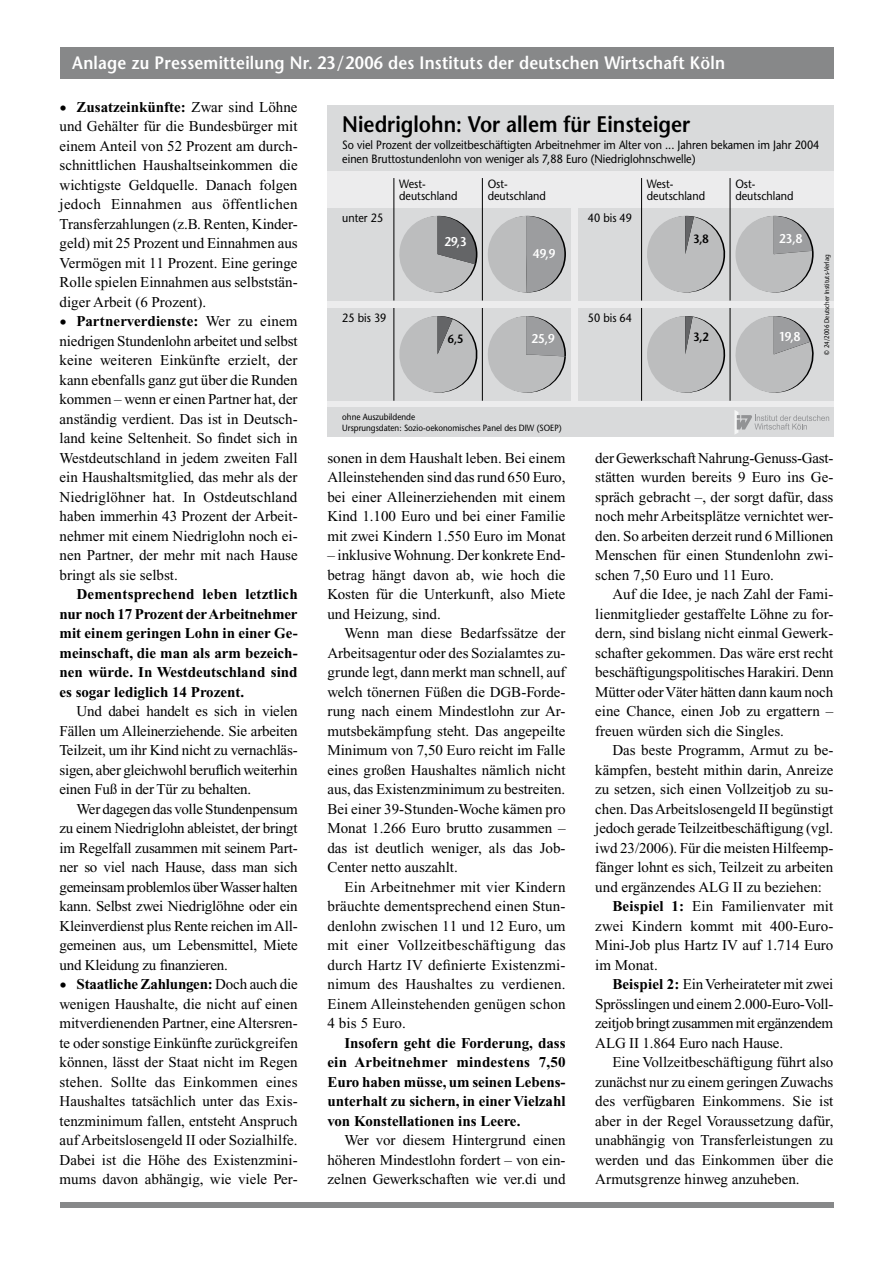
<style>
.page{position:relative;width:893px;height:1263px;background:#fff}
.page>*{position:absolute;margin:0;border:0;box-sizing:border-box;transform-origin:0 0}
.t1{font:600 22.5px "Stone Sans";color:#000;scale:.9 1}
.t2{font:600 18px "Stone Sans";letter-spacing:.015em;color:#fff;scale:.9 1}
.t3{font:15px/19.5px "Times New Roman";color:#000;text-align:justify}
.t4{font:700 15px/19.5px "Times New Roman";color:#000;text-align:justify}
.t5{font:15px "Times New Roman";letter-spacing:-.025em;color:#000}
.t6{font:600 12.75px "Stone Sans";letter-spacing:.02em;color:#fff;scale:.9 1}
.t7{font:12px/12.8px "Stone Sans";color:#000;scale:.9 1}
.t8{font:600 12px "Stone Sans";color:#000;scale:.9 1}
.t9{font:9px/10.8px "Stone Sans";color:#000;scale:.9 1}
.t10{font:6.75px "Stone Sans";color:#000;scale:.9 1}
.s1{font-size:21px}
.s2{font-weight:700}
</style>
<div class="page">
<div style="left:60px;top:48px;width:773px;height:31px;background:#878889"></div>
<div style="left:60px;top:1202px;width:773px;height:6px;background:#878889"></div>
<div style="left:327px;top:105px;width:506px;height:332px;background:#ececed"></div>
<div style="left:327px;top:407px;width:506px;height:30px;background:#d9dadb"></div>
<div style="left:327px;top:105px;width:506px;height:66px;background:#d9dadb"></div>
<svg style="left:734px;top:410px;width:95px;height:24px"></svg>
<div style="left:327px;top:208px;width:244px;height:93px;background:#d9dadb"></div>
<div style="left:578px;top:208px;width:255px;height:93px;background:#d9dadb"></div>
<div style="left:327px;top:308px;width:244px;height:93px;background:#d9dadb"></div>
<div style="left:578px;top:308px;width:255px;height:93px;background:#d9dadb"></div>
<svg style="left:399px;top:216px;width:78px;height:77px"></svg>
<svg style="left:488px;top:216px;width:78px;height:77px"></svg>
<svg style="left:394px;top:316px;width:172px;height:82px"></svg>
<svg style="left:647px;top:216px;width:167px;height:80px"></svg>
<svg style="left:647px;top:316px;width:167px;height:81px"></svg>
<hr style="left:393px;top:178px;width:1px;height:123px;background:#000">
<hr style="left:482px;top:178px;width:1px;height:123px;background:#000">
<hr style="left:641px;top:178px;width:1px;height:123px;background:#000">
<hr style="left:730px;top:178px;width:1px;height:123px;background:#000">
<hr style="left:393px;top:308px;width:1px;height:93px;background:#000">
<hr style="left:482px;top:308px;width:1px;height:93px;background:#000">
<hr style="left:641px;top:308px;width:1px;height:93px;background:#000">
<hr style="left:730px;top:308px;width:1px;height:93px;background:#000">
<p class="t2" style="left:72px;top:52px;width:727px">Anlage zu Pressemitteilung Nr. 23/2006 des Instituts der deutschen Wirtschaft Köln</p>
<p class="t3" style="left:60px;top:97px;width:240px"><span class="s1">•</span> <span class="s2">Zusatzeinkünfte:</span> Zwar sind Löhne und Gehälter für die Bundesbürger mit einem Anteil von 52 Prozent am durch&shy;schnittlichen Haushaltseinkommen die wichtigste Geldquelle. Danach folgen jedoch Einnahmen aus öffentlichen Transferzahlungen (z.B. Renten, Kinder&shy;geld) mit 25 Prozent und Einnahmen aus Vermögen mit 11 Prozent. Eine geringe Rolle spielen Einnahmen aus selbststän&shy;diger Arbeit (6 Prozent).</p>
<p class="t3" style="left:60px;top:311px;width:240px"><span class="s1">•</span> <span class="s2">Partnerverdienste:</span> Wer zu einem niedrigen Stundenlohn arbeitet und selbst keine weiteren Einkünfte erzielt, der kann ebenfalls ganz gut über die Runden kommen – wenn er einen Partner hat, der anständig verdient. Das ist in Deutsch&shy;land keine Seltenheit. So findet sich in Westdeutschland in jedem zweiten Fall ein Haushaltsmitglied, das mehr als der Niedriglöhner hat. In Ostdeutschland haben immerhin 43 Prozent der Arbeit&shy;nehmer mit einem Niedriglohn noch ei&shy;nen Partner, der mehr mit nach Hause bringt als sie selbst.</p>
<p class="t4" style="left:60px;top:584px;width:240px;text-indent:17px">Dementsprechend leben letztlich nur noch 17 Prozent der Arbeitnehmer mit einem geringen Lohn in einer Ge&shy;meinschaft, die man als arm bezeich&shy;nen würde. In Westdeutschland sind es sogar lediglich 14 Prozent.</p>
<p class="t3" style="left:60px;top:701px;width:240px;text-indent:17px">Und dabei handelt es sich in vielen Fällen um Alleinerziehende. Sie arbeiten Teilzeit, um ihr Kind nicht zu vernachläs&shy;sigen, aber gleichwohl beruflich weiterhin einen Fuß in der Tür zu behalten.</p>
<p class="t3" style="left:60px;top:799px;width:240px;text-indent:17px">Wer dagegen das volle Stundenpensum zu einem Niedriglohn ableistet, der bringt im Regelfall zusammen mit seinem Part&shy;ner so viel nach Hause, dass man sich gemeinsam problemlos über Wasser halten kann. Selbst zwei Niedriglöhne oder ein Kleinverdienst plus Rente reichen im All&shy;gemeinen aus, um Lebensmittel, Miete und Kleidung zu finanzieren.</p>
<p class="t3" style="left:60px;top:974px;width:240px"><span class="s1">•</span> <span class="s2">Staatliche Zahlungen:</span> Doch auch die wenigen Haushalte, die nicht auf einen mitverdienenden Partner, eine Altersren&shy;te oder sonstige Einkünfte zurückgreifen können, lässt der Staat nicht im Regen stehen. Sollte das Einkommen eines Haushaltes tatsächlich unter das Exis&shy;tenzminimum fallen, entsteht Anspruch auf Arbeitslosengeld II oder Sozialhilfe.<br>Dabei ist die Höhe des Existenzmini&shy;mums davon abhängig, wie viele Per-</p>
<h1 class="t1" style="left:342px;top:110px;width:388px">Niedriglohn: Vor allem für Einsteiger</h1>
<p class="t7" style="left:342px;top:138px;width:532px;line-height:13.5px">So viel Prozent der vollzeitbeschäftigten Arbeitnehmer im Alter von ... Jahren bekamen im Jahr 2004 einen Bruttostundenlohn von weniger als 7,88 Euro (Niedriglohnschwelle)</p>
<p class="t7" style="left:399px;top:177px;width:66px">West&shy;deutschland</p>
<p class="t6" style="left:444px;top:234px;width:26px">29,3</p>
<p class="t7" style="left:488px;top:177px;width:66px">Ost&shy;deutschland</p>
<p class="t7" style="left:647px;top:177px;width:66px">West&shy;deutschland</p>
<p class="t7" style="left:588px;top:211px;width:51px">40 bis 49</p>
<p class="t7" style="left:735px;top:177px;width:66px">Ost&shy;deutschland</p>
<p class="t7" style="left:342px;top:211px;width:47px">unter 25</p>
<p class="t6" style="left:779px;top:231px;width:27px">23,8</p>
<p class="t8" style="left:693px;top:231px;width:19px">3,8</p>
<p class="t6" style="left:533px;top:246px;width:26px">49,9</p>
<p class="t10" style="left:822px;top:355px;width:113px;rotate:-90deg">© 24/2006 Deutscher Instituts-Verlag</p>
<p class="t7" style="left:342px;top:311px;width:51px">25 bis 39</p>
<p class="t7" style="left:588px;top:311px;width:51px">50 bis 64</p>
<p class="t8" style="left:448px;top:332px;width:19px">6,5</p>
<p class="t6" style="left:531px;top:331px;width:27px">25,9</p>
<p class="t6" style="left:779px;top:329px;width:26px">19,8</p>
<p class="t8" style="left:693px;top:330px;width:19px">3,2</p>
<p class="t9" style="left:342px;top:412px;width:245px">ohne Auszubildende<br>Ursprungsdaten: Sozio-oekonomisches Panel des DIW (SOEP)</p>
<p class="t3" style="left:327px;top:448px;width:240px">sonen in dem Haushalt leben. Bei einem Alleinstehenden sind das rund 650 Euro, bei einer Alleinerziehenden mit einem Kind 1.100 Euro und bei einer Familie mit zwei Kindern 1.550 Euro im Monat</p>
<p class="t3" style="left:327px;top:545px;width:240px">– inklusive Wohnung. Der konkrete End&shy;betrag hängt davon ab, wie hoch die Kosten für die Unterkunft, also Miete und Heizung, sind.</p>
<p class="t3" style="left:327px;top:623px;width:240px;text-indent:17px">Wenn man diese Bedarfssätze der Arbeitsagentur oder des Sozialamtes zu&shy;grunde legt, dann merkt man schnell, auf welch tönernen Füßen die DGB-Forde&shy;rung nach einem Mindestlohn zur Ar&shy;mutsbekämpfung steht. Das angepeilte Minimum von 7,50 Euro reicht im Falle eines großen Haushaltes nämlich nicht aus, das Existenzminimum zu bestreiten.<br>Bei einer 39-Stunden-Woche kämen pro Monat 1.266 Euro brutto zusammen – das ist deutlich weniger, als das Job-Center netto auszahlt.</p>
<p class="t3" style="left:327px;top:877px;width:240px;text-indent:17px">Ein Arbeitnehmer mit vier Kindern bräuchte dementsprechend einen Stun&shy;denlohn zwischen 11 und 12 Euro, um mit einer Vollzeitbeschäftigung das durch Hartz IV definierte Existenzmi&shy;nimum des Haushaltes zu verdienen.<br>Einem Alleinstehenden genügen schon 4 bis 5 Euro.</p>
<p class="t4" style="left:327px;top:1033px;width:240px;text-indent:17px">Insofern geht die Forderung, dass ein Arbeitnehmer mindestens 7,50<br>Euro haben müsse, um seinen Lebens&shy;unterhalt zu sichern, in einer Vielzahl von Konstellationen ins Leere.</p>
<p class="t3" style="left:327px;top:1130px;width:240px;text-indent:17px">Wer vor diesem Hintergrund einen höheren Mindestlohn fordert – von ein&shy;zelnen Gewerkschaften wie ver.di und</p>
<p class="t3" style="left:595px;top:448px;width:240px">der Gewerkschaft Nahrung-Genuss-Gast&shy;stätten wurden bereits 9 Euro ins Ge&shy;spräch gebracht –, der sorgt dafür, dass noch mehr Arbeitsplätze vernichtet wer&shy;den. So arbeiten derzeit rund 6 Millionen Menschen für einen Stundenlohn zwi&shy;schen 7,50 Euro und 11 Euro.</p>
<p class="t3" style="left:595px;top:584px;width:240px;text-indent:17px">Auf die Idee, je nach Zahl der Fami&shy;lienmitglieder gestaffelte Löhne zu for&shy;dern, sind bislang nicht einmal Gewerk&shy;schafter gekommen. Das wäre erst recht beschäftigungspolitisches Harakiri. Denn Mütter oder Väter hätten dann kaum noch eine Chance, einen Job zu ergattern – freuen würden sich die Singles.</p>
<p class="t3" style="left:612px;top:740px;width:223px">Das beste Programm, Armut zu be-</p>
<p class="t3" style="left:595px;top:760px;width:240px">kämpfen, besteht mithin darin, Anreize</p>
<p class="t3" style="left:595px;top:779px;width:240px">zu setzen, sich einen Vollzeitjob zu su-</p>
<p class="t3" style="left:595px;top:799px;width:240px">chen. Das Arbeitslosengeld II begünstigt</p>
<p class="t3" style="left:595px;top:818px;width:240px">jedoch gerade Teilzeitbeschäftigung (vgl.</p>
<p class="t3" style="left:595px;top:838px;width:240px">iwd 23/2006). Für die meisten Hilfeemp-</p>
<p class="t3" style="left:595px;top:857px;width:240px">fänger lohnt es sich, Teilzeit zu arbeiten</p>
<p class="t3" style="left:595px;top:877px;width:228px">und ergänzendes ALG II zu beziehen:</p>
<p class="t3" style="left:612px;top:896px;width:223px"><span class="s2">Beispiel 1:</span> Ein Familienvater mit</p>
<p class="t3" style="left:595px;top:916px;width:240px">zwei Kindern kommt mit 400-Euro-</p>
<p class="t3" style="left:595px;top:935px;width:240px">Mini-Job plus Hartz IV auf 1.714 Euro</p>
<p class="t3" style="left:595px;top:955px;width:64px">im Monat.</p>
<p class="t3" style="left:612px;top:974px;width:223px"><span class="s2">Beispiel 2:</span> Ein Verheirateter mit zwei</p>
<p class="t3" style="left:595px;top:994px;width:240px">Sprösslingen und einem 2.000-Euro-Voll-</p>
<p class="t5" style="left:595px;top:1015px;width:239px">zeitjob bringt zusammen mit ergänzendem</p>
<p class="t3" style="left:595px;top:1033px;width:189px">ALG II 1.864 Euro nach Hause.</p>
<p class="t3" style="left:612px;top:1052px;width:223px">Eine Vollzeitbeschäftigung führt also</p>
<p class="t3" style="left:595px;top:1072px;width:240px">zunächst nur zu einem geringen Zuwachs</p>
<p class="t3" style="left:595px;top:1091px;width:240px">des verfügbaren Einkommens. Sie ist</p>
<p class="t3" style="left:595px;top:1111px;width:240px">aber in der Regel Voraussetzung dafür,</p>
<p class="t3" style="left:595px;top:1130px;width:240px">unabhängig von Transferleistungen zu</p>
<p class="t3" style="left:595px;top:1150px;width:240px">werden und das Einkommen über die</p>
<p class="t3" style="left:595px;top:1169px;width:206px">Armutsgrenze hinweg anzuheben.</p>
</div>
